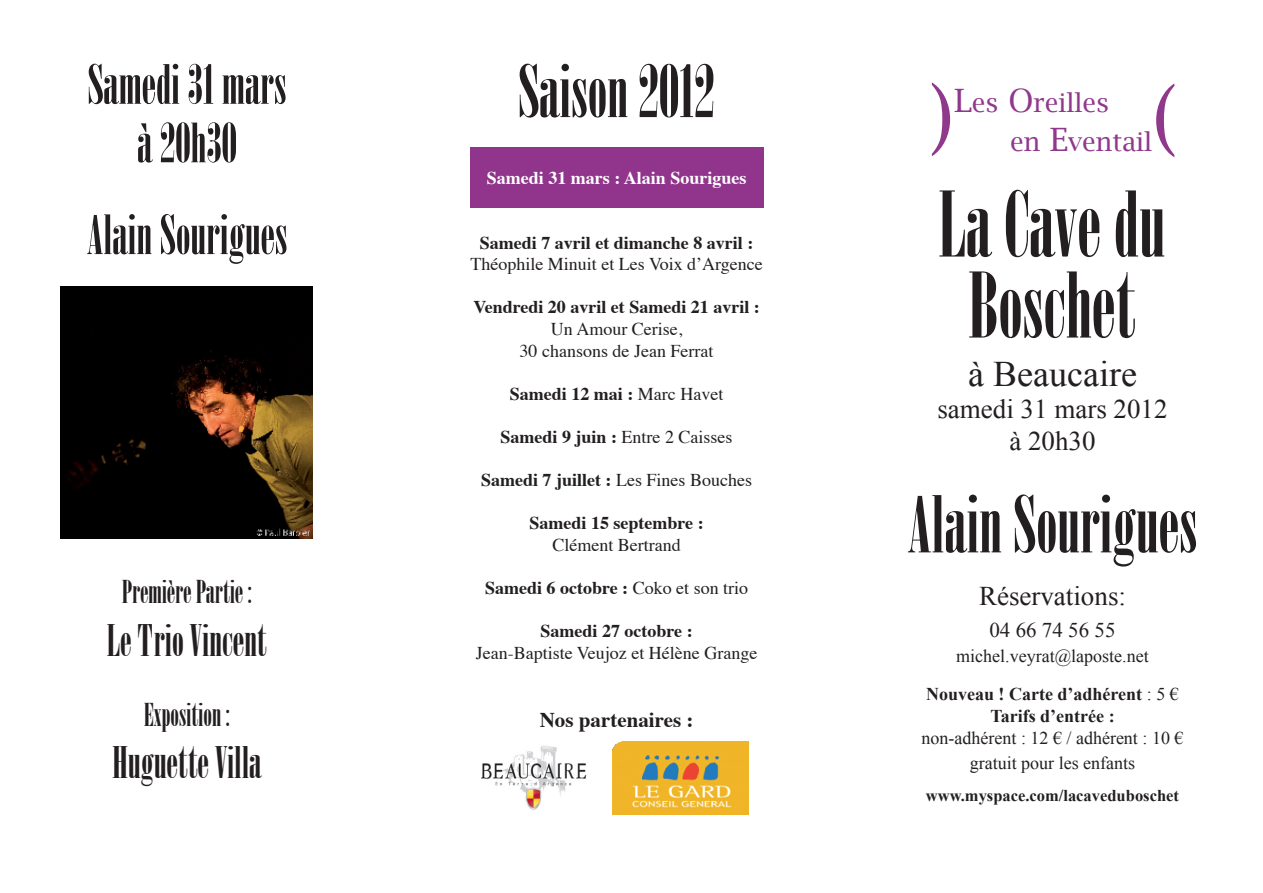
<style>
.page{position:relative;width:1263px;height:893px;background:#fff}
.page>*{position:absolute;margin:0;border:0;box-sizing:border-box;transform-origin:0 0}
.t1{font:90px/81px "Onyx";color:#231f20;text-align:center}
.t2{font:80.55px "Lucida Bright";color:#90388b}
.t3{font:78px "Onyx";color:#231f20}
.t4{font:72px "Onyx";color:#231f20}
.t5{font:54px/58.5px "Onyx";color:#231f20;text-align:center}
.t6{font:43.5px "Onyx";color:#231f20}
.t7{font:36px "Times New Roman";color:#231f20}
.t8{font:31.5px "Onyx";color:#231f20}
.t9{font:27px/32.4px "Times New Roman";color:#231f20;text-align:center}
.t10{font:25.8px/38.7px "Lucida Bright";color:#90388b}
.t11{font:700 21px "Times";color:#231f20}
.t12{font:21px "Times New Roman";color:#231f20}
.t13{font:700 18px "Times";color:#231f20}
.t14{font:18px/21.6px "Times";color:#231f20;text-align:center}
.t15{font:18px/38.1px "Times New Roman";color:#231f20;text-align:center}
.t16{font:700 18px "Times";color:#fff}
.t17{font:700 18px "Times New Roman";color:#231f20}
.t18{font:700 16.5px "Times New Roman";color:#231f20}
.s1{font-weight:400}
.s2{font-weight:700}
.s3{font-size:32.25px}
</style>
<div class="page">
<div style="left:470px;top:147px;width:293px;height:61px;background:#90348c"></div>
<img style="left:612px;top:741px;width:136px;height:73px">
<img style="left:482px;top:746px;width:105px;height:64px">
<img style="left:61px;top:287px;width:251px;height:251px">
<h3 class="t5" style="left:88px;top:55px;width:200px">Samedi 31 mars à 20h30</h3>
<h3 class="t5" style="left:87px;top:205px;width:202px">Alain Sourigues</h3>
<h3 class="t8" style="left:122px;top:574px;width:131px">Première Partie :</h3>
<h3 class="t6" style="left:107px;top:615px;width:161px">Le Trio Vincent</h3>
<h3 class="t8" style="left:144px;top:696px;width:87px">Exposition :</h3>
<h3 class="t6" style="left:113px;top:737px;width:151px">Huguette Villa</h3>
<h3 class="t4" style="left:518px;top:50px;width:198px">Saison 2012</h3>
<p class="t16" style="left:487px;top:160px;width:261px">Samedi 31 mars : Alain Sourigues</p>
<p class="t13" style="left:480px;top:225px;width:275px">Samedi 7 avril et dimanche 8 avril :</p>
<p class="t14" style="left:470px;top:252px;width:294px">Théophile Minuit et Les Voix d’Argence</p>
<p class="t13" style="left:473px;top:290px;width:288px">Vendredi 20 avril et Samedi 21 avril :</p>
<p class="t14" style="left:520px;top:316px;width:195px">Un Amour Cerise,<br>30 chansons de Jean Ferrat</p>
<p class="t13" style="left:510px;top:376px;width:215px">Samedi 12 mai : <span class="s1">Marc Havet</span></p>
<p class="t14" style="left:501px;top:424px;width:234px"><span class="s2">Samedi 9 juin :</span> Entre 2 Caisses</p>
<p class="t13" style="left:481px;top:463px;width:272px">Samedi 7 juillet : <span class="s1">Les Fines Bouches</span></p>
<p class="t13" style="left:529px;top:506px;width:176px">Samedi 15 septembre :</p>
<p class="t14" style="left:552px;top:532px;width:130px">Clément Bertrand</p>
<p class="t13" style="left:485px;top:571px;width:265px">Samedi 6 octobre : <span class="s1">Coko et son trio</span></p>
<p class="t13" style="left:540px;top:614px;width:154px">Samedi 27 octobre :</p>
<p class="t14" style="left:476px;top:640px;width:283px">Jean-Baptiste Veujoz et Hélène Grange</p>
<p class="t11" style="left:540px;top:700px;width:155px">Nos partenaires :</p>
<h2 class="t2" style="left:928px;top:70px;width:27px">)</h2>
<h3 class="t10" style="left:1010px;top:84px;width:144px;text-indent:-56px"><span class="s3">L</span>es <span class="s3">O</span>reilles<br>en <span class="s3">E</span>ventail</h3>
<h2 class="t2" style="left:1152px;top:71px;width:27px">(</h2>
<h1 class="t1" style="left:939px;top:184px;width:228px">La Cave du<br>Boschet</h1>
<h3 class="t7" style="left:968px;top:349px;width:170px">à Beaucaire</h3>
<h3 class="t9" style="left:937px;top:392px;width:232px">samedi 31 mars 2012 à 20h30</h3>
<h3 class="t3" style="left:908px;top:480px;width:291px">Alain Sourigues</h3>
<h3 class="t9" style="left:979px;top:579px;width:148px">Réservations:</h3>
<p class="t12" style="left:989px;top:616px;width:127px">04 66 74 56 55</p>
<p class="t15" style="left:926px;top:637px;width:254px">michel.veyrat@laposte.net<br><span class="s2">Nouveau ! Carte d’adhérent</span> : 5 €</p>
<p class="t17" style="left:990px;top:703px;width:126px">Tarifs d’entrée :</p>
<p class="t15" style="left:921px;top:725px;width:263px;line-height:25.2px">non-adhérent : 12 € / adhérent : 10 € gratuit pour les enfants</p>
<p class="t18" style="left:926px;top:784px;width:254px">www.myspace.com/lacaveduboschet</p>
</div>
